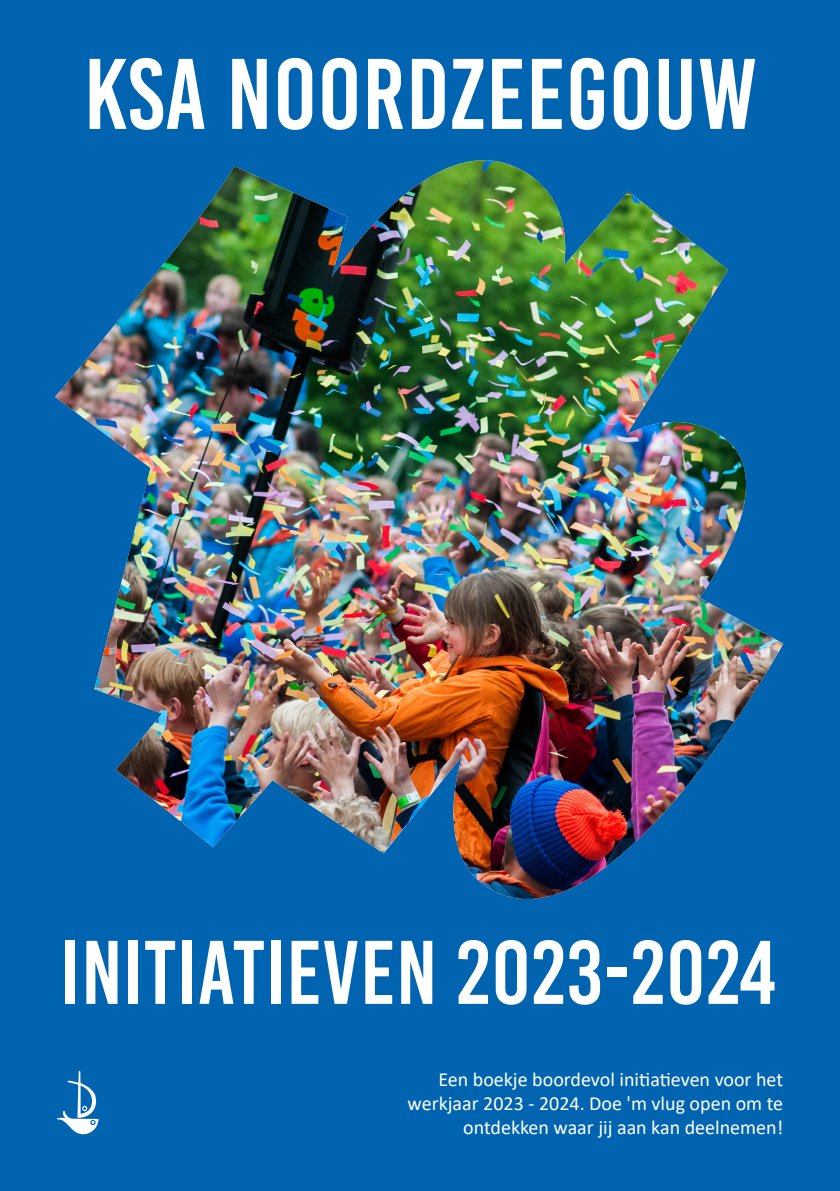
<style>
.page{position:relative;width:840px;height:1191px;background:#fff}
.page>*{position:absolute;margin:0;border:0;box-sizing:border-box;transform-origin:0 0}
.t1{font:100px "Bebas Kai";letter-spacing:.01em;color:#fff}
.t2{font:90px "Bebas Kai";letter-spacing:.01em;color:#fff}
.t3{font:22px "Bebas Kai";color:#fff}
.t4{font:20px/24px "Calibri";color:#fff;text-align:right}
</style>
<div class="page">
<div style="left:0;top:0;width:839px;height:1191px;background:#0164b0"></div>
<img style="left:55px;top:160px;width:729px;height:739px">
<svg style="left:56px;top:1071px;width:42px;height:63px"></svg>
<p class="t1" style="left:84px;top:41px;width:674px">KSA NOORDZEEGOUW</p>
<p class="t2" style="left:60px;top:924px;width:716px">INITIATIEVEN 2023-2024</p>
<p class="t4" style="left:407px;top:1066px;width:377px">Een boekje boordevol initiatieven voor het werkjaar 2023 - 2024. Doe 'm vlug open om te ontdekken waar jij aan kan deelnemen!</p>
<p class="t3" style="left:736px;top:1108px;width:9px">1</p>
</div>
